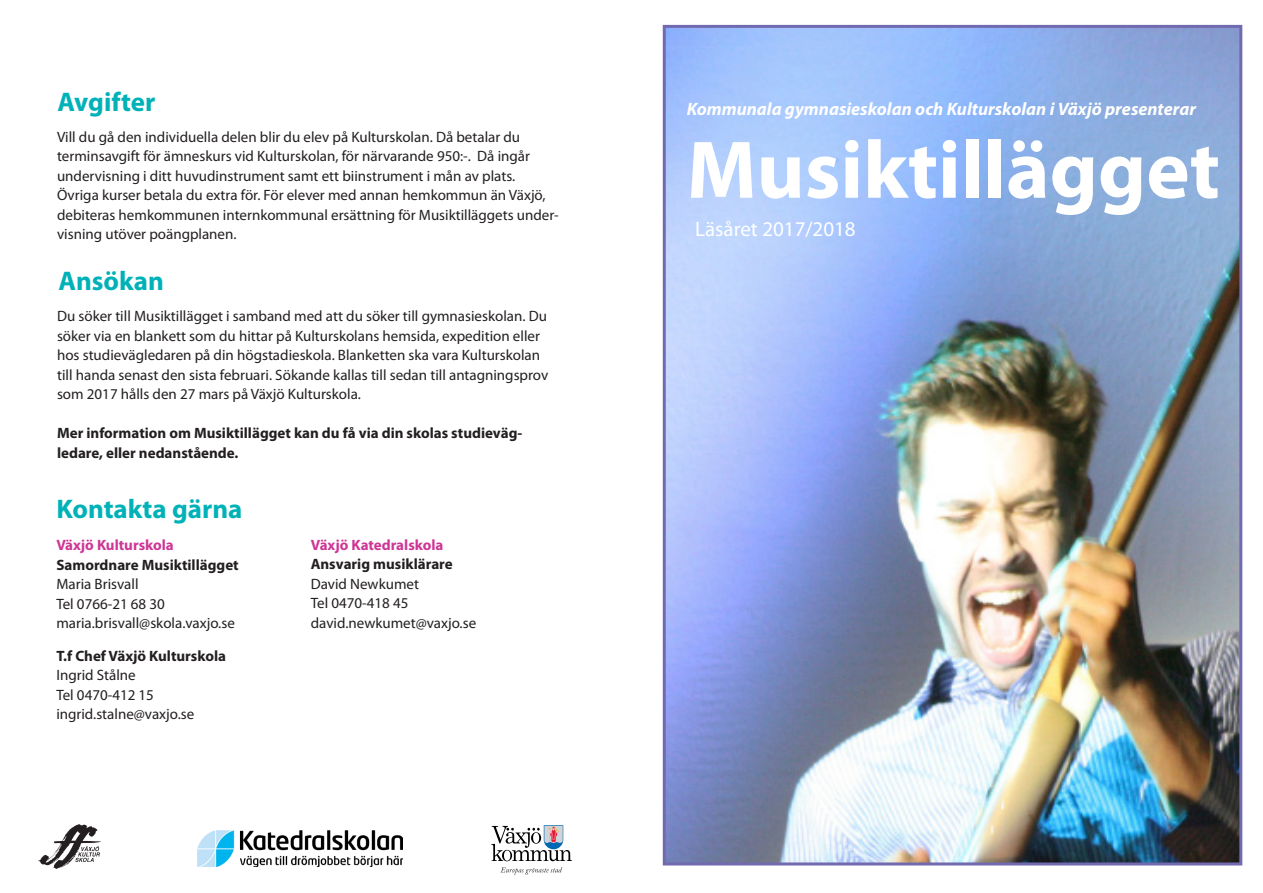
<style>
.page{position:relative;width:1263px;height:893px;background:#fff}
.page>*{position:absolute;margin:0;border:0;box-sizing:border-box;transform-origin:0 0}
.t1{font:700 82.5px "Myriad Pro";color:#fff}
.t2{font:700 27px "Myriad Pro";color:#00b2b8}
.t3{font:21px "Myriad Pro";color:#fff}
.t4{font:italic 700 18px "Myriad Pro";color:#fff}
.t5{font:15px/19.5px "Myriad Pro";color:#231f20}
.t6{font:700 15px/19.5px "Myriad Pro";color:#231f20}
.t7{font:700 15px "Myriad Pro";color:#ce3595}
.s1{font-weight:700}
.s2{color:#ce3595}
</style>
<div class="page">
<img style="left:667px;top:29px;width:571px;height:832px">
<div style="left:663px;top:25px;width:579px;height:840px;border:3px solid #726ab0"></div>
<img style="left:38px;top:824px;width:63px;height:44px">
<svg style="left:500px;top:867px;width:62px;height:8px"></svg>
<svg style="left:491px;top:825px;width:81px;height:36px"></svg>
<img style="left:198px;top:830px;width:205px;height:37px">
<p class="t2" style="left:57px;top:85px;width:99px">Avgifter</p>
<p class="t5" style="left:57px;top:127px;width:503px">Vill du gå den individuella delen blir du elev på Kulturskolan. Då betalar du terminsavgift för ämneskurs vid Kulturskolan, för närvarande 950:-. Då ingår undervisning i ditt huvudinstrument samt ett biinstrument i mån av plats.<br>Övriga kurser betala du extra för. För elever med annan hemkommun än Växjö, debiteras hemkommunen internkommunal ersättning för Musiktilläggets under&shy;visning utöver poängplanen.</p>
<p class="t2" style="left:58px;top:263px;width:107px">Ansökan</p>
<p class="t5" style="left:57px;top:306px;width:493px">Du söker till Musiktillägget i samband med att du söker till gymnasieskolan. Du söker via en blankett som du hittar på Kulturskolans hemsida, expedition eller hos studievägledaren på din högstadieskola. Blanketten ska vara Kulturskolan till handa senast den sista februari. Sökande kallas till sedan till antagningsprov som 2017 hålls den 27 mars på Växjö Kulturskola.</p>
<p class="t6" style="left:57px;top:423px;width:467px">Mer information om Musiktillägget kan du få via din skolas studieväg&shy;ledare, eller nedanstående.</p>
<p class="t2" style="left:56px;top:491px;width:188px">Kontakta gärna</p>
<p class="t7" style="left:56px;top:535px;width:119px">Växjö Kulturskola</p>
<p class="t5" style="left:56px;top:555px;width:184px"><span class="s1">Samordnare Musiktillägget<br></span>Maria Brisvall<br>Tel 0766-21 68 30 maria.brisvall@skola.vaxjo.se</p>
<p class="t5" style="left:56px;top:646px;width:171px"><span class="s1">T.f Chef Växjö Kulturskola<br></span>Ingrid Stålne<br>Tel 0470-412 15 ingrid.stalne@vaxjo.se</p>
<p class="t6" style="left:311px;top:534px;width:143px"><span class="s2">Växjö Katedralskola<br></span>Ansvarig musiklärare</p>
<p class="t5" style="left:311px;top:574px;width:110px">David Newkumet</p>
<p class="t5" style="left:311px;top:593px;width:99px">Tel 0470-418 45</p>
<p class="t5" style="left:311px;top:613px;width:167px">david.newkumet@vaxjo.se</p>
<p class="t4" style="left:687px;top:97px;width:511px">Kommunala gymnasieskolan och Kulturskolan i Växjö presenterar</p>
<p class="t1" style="left:687px;top:116px;width:535px">Musiktillägget</p>
<p class="t3" style="left:695px;top:215px;width:162px">Läsåret 2017/2018</p>
</div>
